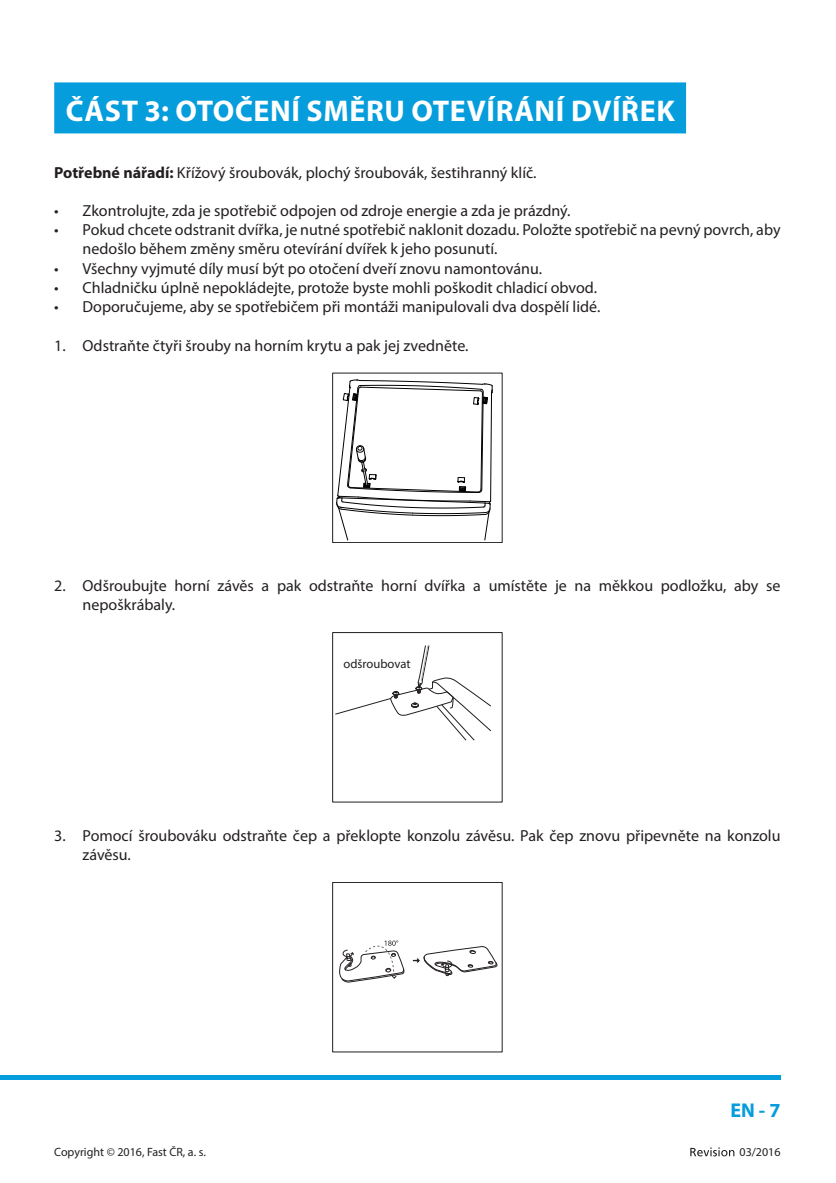
<style>
.page{position:relative;width:836px;height:1183px;background:#fff}
.page>*{position:absolute;margin:0;border:0;box-sizing:border-box;transform-origin:0 0}
.t1{font:700 30px "Myriad Pro";letter-spacing:.02em;color:#fff}
.t2{font:700 20px "Myriad Pro";color:#069ddc}
.t3{font:16px/19.2px "Myriad Pro";color:#231f20}
.t4{font:12.6px "Myriad Pro";color:#231f20}
.t5{font:12px "Myriad Pro";color:#231f20}
.s1{font-weight:700}
</style>
<div class="page">
<hr style="left:0;top:1075px;width:780px;height:4px;background:#069ddc">
<svg style="left:690px;top:1147px;width:44px;height:9px"></svg>
<div style="left:54px;top:82px;width:631px;height:51px;background:#069ddc"></div>
<svg style="left:336px;top:379px;width:156px;height:161px"></svg>
<div style="left:332px;top:632px;width:170px;height:170px;border:1px solid #231f20"></div>
<svg style="left:335px;top:645px;width:156px;height:96px"></svg>
<div style="left:332px;top:882px;width:170px;height:169px;border:1px solid #231f20"></div>
<svg style="left:412px;top:946px;width:85px;height:29px"></svg>
<svg style="left:339px;top:940px;width:66px;height:42px"></svg>
<h1 class="t1" style="left:66px;top:99px;width:610px">ČÁST 3: OTOČENÍ SMĚRU OTEVÍRÁNÍ DVÍŘEK</h1>
<p class="t3" style="left:54px;top:164px;width:483px"><span class="s1">Potřebné nářadí:</span> Křížový šroubovák, plochý šroubovák, šestihranný klíč.</p>
<p class="t3" style="left:54px;top:202px;width:517px">• Zkontrolujte, zda je spotřebič odpojen od zdroje energie a zda je prázdný.</p>
<p class="t3" style="left:83px;top:221px;width:699px;text-indent:-28px">• Pokud chcete odstranit dvířka, je nutné spotřebič naklonit dozadu. Položte spotřebič na pevný povrch, aby nedošlo během změny směru otevírání dvířek k jeho posunutí.</p>
<p class="t3" style="left:54px;top:260px;width:489px">• Všechny vyjmuté díly musí být po otočení dveří znovu namontovánu.</p>
<p class="t3" style="left:54px;top:279px;width:544px">• Chladničku úplně nepokládejte, protože byste mohli poškodit chladicí obvod.</p>
<p class="t3" style="left:54px;top:298px;width:547px">• Doporučujeme, aby se spotřebičem při montáži manipulovali dva dospělí lidé.</p>
<p class="t3" style="left:54px;top:337px;width:415px">1. Odstraňte čtyři šrouby na horním krytu a pak jej zvedněte.</p>
<p class="t3" style="left:83px;top:577px;width:699px;text-indent:-28px">2. Odšroubujte horní závěs a pak odstraňte horní dvířka a umístěte je na měkkou podložku, aby se nepoškrábaly.</p>
<p class="t4" style="left:343px;top:659px;width:69px">odšroubovat</p>
<p class="t3" style="left:83px;top:826px;width:699px;text-indent:-28px">3. Pomocí šroubováku odstraňte čep a překlopte konzolu závěsu. Pak čep znovu připevněte na konzolu závěsu.</p>
<p class="t2" style="left:730px;top:1102px;width:52px">EN - 7</p>
<p class="t5" style="left:54px;top:1147px;width:153px">Copyright © 2016, Fast ČR, a. s.</p>
<p class="t5" style="left:739px;top:1147px;width:43px">03/2016</p>
</div>
